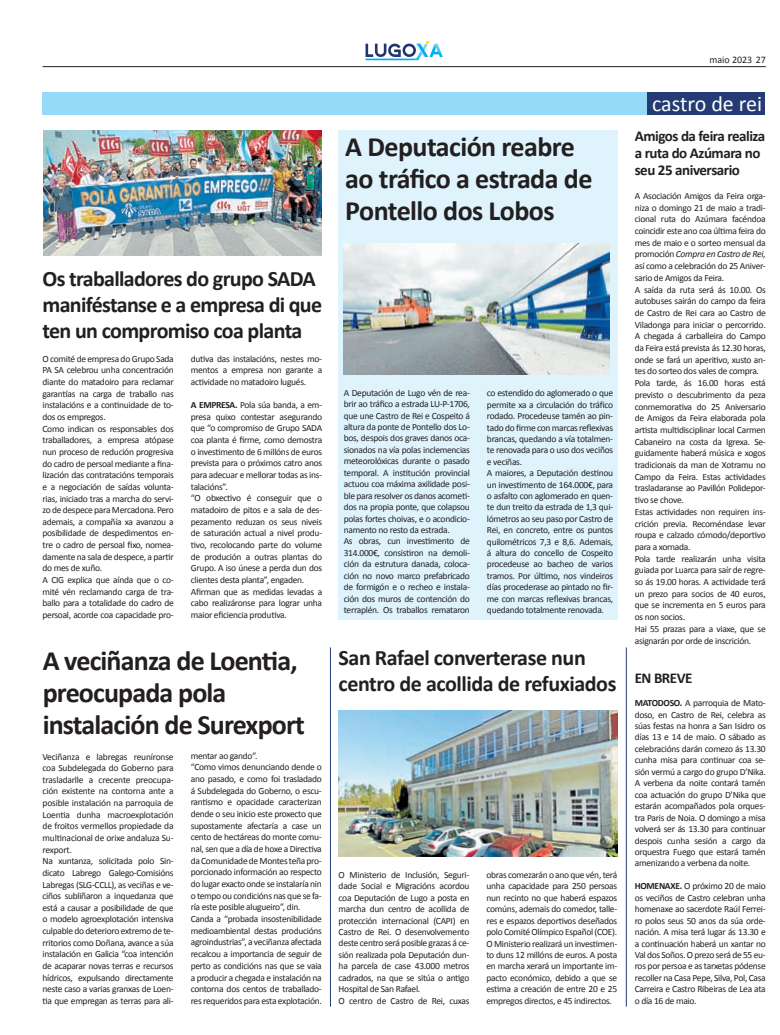
<style>
.page{position:relative;width:780px;height:1035px;background:#fff}
.page>*{position:absolute;margin:0;border:0;box-sizing:border-box;transform-origin:0 0}
.t1{font:700 28px/32px "Calibri";letter-spacing:-.03em;color:#231f20}
.t2{font:700 22px/26px "Calibri";letter-spacing:-.03em;color:#231f20}
.t3{font:22px "Calibri";letter-spacing:-.005em;color:#fff}
.t4{font:700 15px/17px "Calibri";letter-spacing:-.03em;color:#231f20}
.t5{font:10px "Calibri";color:#231f20}
.t6{font:9.5px/11.7px "Calibri";letter-spacing:-.03em;color:#231f20}
.s1{font-weight:700}
.s2{font-style:italic}
</style>
<div class="page">
<svg style="left:365px;top:41px;width:78px;height:19px"></svg>
<hr style="left:43px;top:66px;width:722px;height:1px;background:#231f20">
<div style="left:43px;top:92px;width:722px;height:22px;background:#97daf8"></div>
<div style="left:647px;top:92px;width:117px;height:22px;background:#253b73"></div>
<img style="left:338px;top:711px;width:279px;height:146px">
<img style="left:43px;top:130px;width:278px;height:126px">
<hr style="left:330px;top:647px;width:1px;height:359px;background:#253b73">
<div style="left:338px;top:130px;width:279px;height:489px;background:#dff3fc"></div>
<img style="left:343px;top:244px;width:266px;height:130px">
<hr style="left:625px;top:647px;width:1px;height:359px;background:#253b73">
<h1 class="t1" style="left:345px;top:130px;width:248px">A Deputación reabre ao tráfico a estrada de<br>Pontello dos Lobos</h1>
<h2 class="t2" style="left:43px;top:264px;width:281px">Os traballadores do grupo SADA maniféstanse e a empresa di que ten un compromiso coa planta</h2>
<p class="t6" style="left:43px;top:352px;width:133px">O comité de empresa do Grupo Sada<br>PA SA celebrou unha concentración diante do matadoiro para reclamar garantías na carga de traballo nas instalacións e a continuidade de to&shy;dos os empregos.<br>Como indican os responsables dos traballadores, a empresa atópase nun proceso de redución progresiva do cadro de persoal mediante a fina&shy;lización das contratacións temporais e a negociación de saídas volunta&shy;rias, iniciado tras a marcha do servi&shy;zo de despece para Mercadona. Pero ademais, a compañía xa avanzou a posibilidade de despedimentos en&shy;tre o cadro de persoal fixo, nomea&shy;damente na sala de despece, a partir do mes de xuño.<br>A CIG explica que aínda que o co&shy;mité vén reclamando carga de tra&shy;ballo para a totalidade do cadro de persoal, acorde coa capacidade pro-</p>
<p class="t6" style="left:191px;top:352px;width:133px;text-align:justify">dutiva das instalacións, nestes mo&shy;mentos a empresa non garante a actividade no matadoiro lugués.</p>
<p class="t6" style="left:191px;top:399px;width:133px"><span class="s1">A EMPRESA.</span> Pola súa banda, a em&shy;presa quixo contestar asegurando que “o compromiso de Grupo SADA coa planta é firme, como demostra o investimento de 6 millóns de euros prevista para o próximos catro anos para adecuar e mellorar todas as ins&shy;talacións”.<br>“O obxectivo é conseguir que o matadoiro de pitos e a sala de des&shy;pezamento reduzan os seus niveis de saturación actual a nivel produ&shy;tivo, recolocando parte do volume de produción a outras plantas do<br>Grupo. A iso únese a perda dun dos clientes desta planta”, engaden.<br>Afirman que as medidas levadas a cabo realizáronse para lograr unha maior eficiencia produtiva.</p>
<h1 class="t1" style="left:43px;top:644px;width:264px">A veciñanza de Loentia, preocupada pola instalación de Surexport</h1>
<p class="t6" style="left:43px;top:750px;width:133px">Veciñanza e labregas reuníronse coa Subdelegada do Goberno para trasladarlle a crecente preocupa&shy;ción existente na contorna ante a posible instalación na parroquia de Loentia dunha macroexplotación de froitos vermellos propiedade da multinacional de orixe andaluza Su&shy;rexport.<br>Na xuntanza, solicitada polo Sin&shy;dicato Labrego Galego-Comisións Labregas (SLG-CCLL), as veciñas e ve&shy;ciños subliñaron a inquedanza que está a causar a posibilidade de que o modelo agroexplotación intensiva culpable do deterioro extremo de te&shy;rritorios como Doñana, avance a súa instalación en Galicia “coa intención de acaparar novas terras e recursos hídricos, expulsando directamente neste caso a varias granxas de Loen&shy;tia que empregan as terras para ali-</p>
<p class="t6" style="left:191px;top:749px;width:133px">mentar ao gando”.<br>“Como vimos denunciando dende o ano pasado, e como foi trasladado á Subdelegada do Goberno, o escu&shy;rantismo e opacidade caracterizan dende o seu inicio este proxecto que supostamente afectaría a case un cento de hectáreas do monte comu&shy;nal, sen que a día de hoxe a Directiva da Comunidade de Montes teña pro&shy;porcionado información ao respecto do lugar exacto onde se instalaría nin o tempo ou condicións nas que se fa&shy;ría este posible alugueiro”, din.<br>Canda a “probada insostenibilidade medioambiental destas producións agroindustrias”, a veciñanza afectada recalcou a importancia de seguir de perto as condicións nas que se vaia a producir a chegada e instalación na contorna dos centos de traballado&shy;res requeridos para esta explotación.</p>
<p class="t6" style="left:344px;top:386px;width:128px;line-height:11.4px">A Deputación de Lugo vén de rea&shy;brir ao tráfico a estrada LU-P-1706, que une Castro de Rei e Cospeito á altura da ponte de Pontello dos Lo&shy;bos, despois dos graves danos oca&shy;sionados na vía polas inclemencias meteorolóxicas durante o pasado temporal. A institución provincial actuou coa máxima axilidade posi&shy;ble para resolver os danos acometi&shy;dos na propia ponte, que colapsou polas fortes choivas, e o acondicio&shy;namento no resto da estrada.<br>As obras, cun investimento de 314.000€, consistiron na demoli&shy;ción da estrutura danada, coloca&shy;ción no novo marco prefabricado de formigón e o recheo e instala&shy;ción dos muros de contención do terraplén. Os traballos remataron</p>
<p class="t6" style="left:487px;top:387px;width:128px;line-height:11.4px">co estendido do aglomerado o que permite xa a circulación do tráfico rodado. Procedeuse tamén ao pin&shy;tado do firme con marcas reflexivas brancas, quedando a vía totalmen&shy;te renovada para o uso dos veciños e veciñas.<br>A maiores, a Deputación destinou un investimento de 164.000€, para o asfalto con aglomerado en quen&shy;te dun treito da estrada de 1,3 qui&shy;lómetros ao seu paso por Castro de<br>Rei, en concreto, entre os puntos quilométricos 7,3 e 8,6. Ademais, á altura do concello de Cospeito procedeuse ao bacheo de varios tramos. Por último, nos vindeiros días procederase ao pintado no fir&shy;me con marcas reflexivas brancas, quedando totalmente renovada.</p>
<h2 class="t2" style="left:338px;top:643px;width:279px">San Rafael converterase nun centro de acollida de refuxiados</h2>
<p class="t6" style="left:338px;top:868px;width:132px">O Ministerio de Inclusión, Seguri&shy;dade Social e Migracións acordou coa Deputación de Lugo a posta en marcha dun centro de acollida de protección internacional (CAPI) en<br>Castro de Rei. O desenvolvemento deste centro será posible grazas á ce&shy;sión realizada pola Deputación dun&shy;ha parcela de case 43.000 metros cadrados, na que se sitúa o antigo<br>Hospital de San Rafael.<br>O centro de Castro de Rei, cuxas</p>
<p class="t6" style="left:486px;top:868px;width:132px;text-align:justify">obras comezarán o ano que vén, terá unha capacidade para 250 persoas nun recinto no que haberá espazos comúns, ademais do comedor, talle&shy;res e espazos deportivos deseñados polo Comité Olímpico Español (COE).<br>O Ministerio realizará un investimen&shy;to duns 12 millóns de euros. A posta en marcha xerará un importante im&shy;pacto económico, debido a que se estima a creación de entre 20 e 25 empregos directos, e 45 indirectos.</p>
<p class="t5" style="left:709px;top:54px;width:58px">maio 2023 27</p>
<h2 class="t3" style="left:652px;top:90px;width:111px">castro de rei</h2>
<h3 class="t4" style="left:634px;top:127px;width:132px">Amigos da feira realiza a ruta do Azúmara no seu 25 aniversario</h3>
<p class="t6" style="left:634px;top:189px;width:132px">A Asociación Amigos da Feira orga&shy;niza o domingo 21 de maio a tradi&shy;cional ruta do Azúmara facéndoa coincidir este ano coa última feira do mes de maio e o sorteo mensual da promoción <span class="s2">Compra en Castro de Rei, </span>así como a celebración do 25 Aniver&shy;sario de Amigos da Feira.<br>A saída da ruta será ás 10.00. Os autobuses sairán do campo da feira de Castro de Rei cara ao Castro de<br>Viladonga para iniciar o percorrido.<br>A chegada á carballeira do Campo da Feira está prevista ás 12.30 horas, onde se fará un aperitivo, xusto an&shy;tes do sorteo dos vales de compra.<br>Pola tarde, ás 16.00 horas está previsto o descubrimento da peza conmemorativa do 25 Aniversario de Amigos da Feira elaborada pola artista multidisciplinar local Carmen<br>Cabaneiro na costa da Igrexa. Se&shy;guidamente haberá música e xogos tradicionais da man de Xotramu no<br>Campo da Feira. Estas actividades trasladaranse ao Pavillón Polidepor&shy;tivo se chove.<br>Estas actividades non requiren ins&shy;crición previa. Recoméndase levar roupa e calzado cómodo/deportivo para a xornada.<br>Pola tarde realizarán unha visita guiada por Luarca para saír de regre&shy;so ás 19.00 horas. A actividade terá un prezo para socios de 40 euros, que se incrementa en 5 euros para os non socios.<br>Hai 55 prazas para a viaxe, que se asignarán por orde de inscrición.</p>
<h3 class="t4" style="left:634px;top:669px;width:59px">EN BREVE</h3>
<p class="t6" style="left:634px;top:697px;width:132px;line-height:11.4px;text-align:justify"><span class="s1">MATODOSO.</span> A parroquia de Mato&shy;doso, en Castro de Rei, celebra as súas festas na honra a San Isidro os días 13 e 14 de maio. O sábado as celebracións darán comezo ás 13.30 cunha misa para continuar coa se&shy;sión vermú a cargo do grupo D’Nika.<br>A verbena da noite contará tamén coa actuación do grupo D’Nika que estarán acompañados pola orques&shy;tra Paris de Noia. O domingo a misa volverá ser ás 13.30 para continuar despois cunha sesión a cargo da orquestra Fuego que estará tamén amenizando a verbena da noite.</p>
<p class="t6" style="left:634px;top:880px;width:132px;line-height:11.4px;text-align:justify"><span class="s1">HOMENAXE.</span> O próximo 20 de maio os veciños de Castro celebran unha homenaxe ao sacerdote Raúl Ferrei&shy;ro polos seus 50 anos da súa orde&shy;nación. A misa terá lugar ás 13.30 e a continuación haberá un xantar no Val dos Soños. O prezo será de 55 eu&shy;ros por persoa e as tarxetas pódense recoller na Casa Pepe, Silva, Pol, Casa Carreira e Castro Ribeiras de Lea ata o día 16 de maio.</p>
</div>
